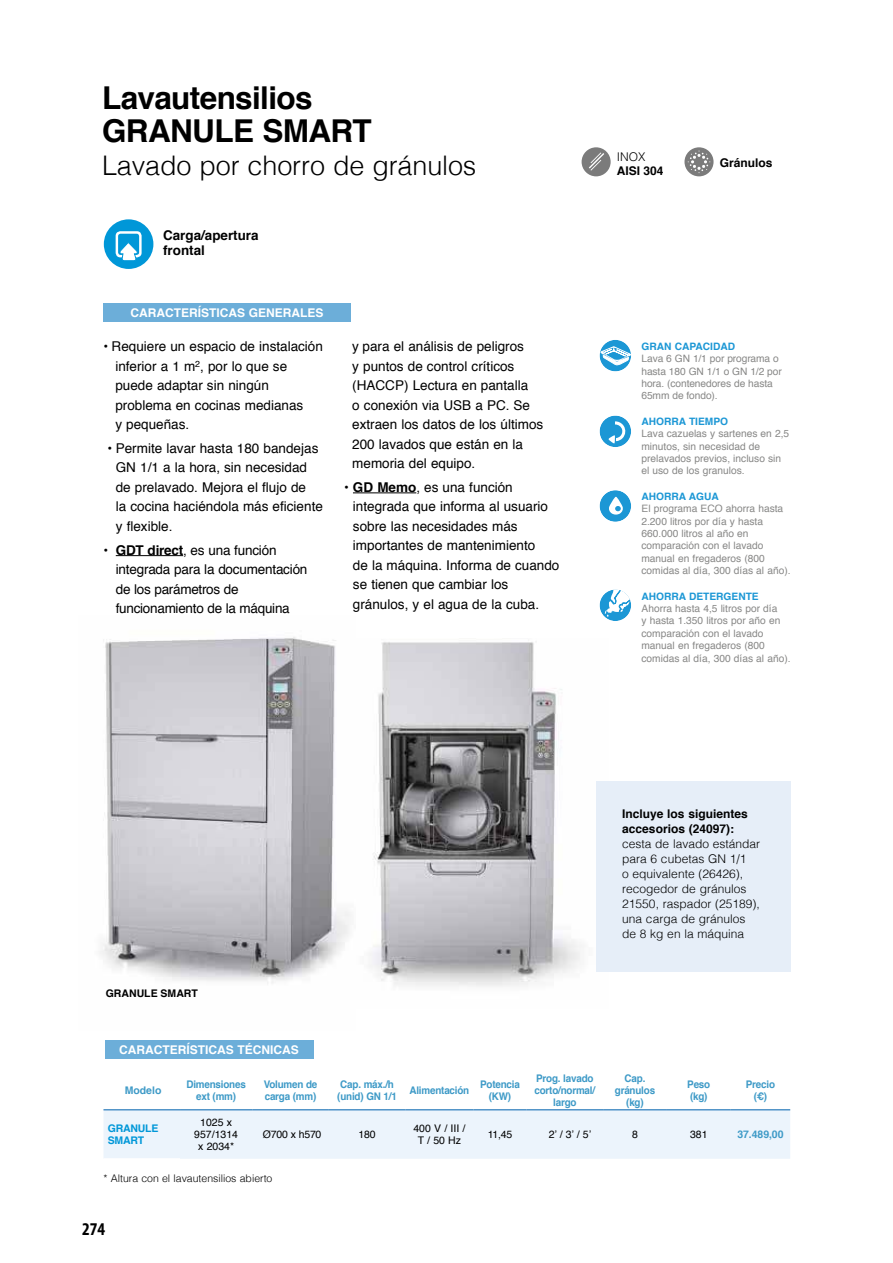
<style>
.page{position:relative;width:893px;height:1263px;background:#fff}
.page>*{position:absolute;margin:0;border:0;box-sizing:border-box;transform-origin:0 0}
.t1{font:700 31.5px/33px "Helvetica";letter-spacing:-.02em;color:#000}
.t2{font:300 27px "Helvetica";letter-spacing:-.005em;color:#000}
.t3{font:700 condensed 18px "Myriad Pro";color:#000}
.t4{font:13.5px/19.5px "Helvetica";color:#000}
.t5{font:13.5px/19.5px "Helvetica";letter-spacing:-.02em;color:#000}
.t6{font:700 13.35px/15px "Helvetica";color:#000}
.t7{font:300 12px/15px "Helvetica";color:#000}
.t8{font:700 12px/15px "Helvetica";color:#000}
.t9{font:700 12px "Helvetica";color:#fff}
.t10{font:700 10.5px/12px "Helvetica";letter-spacing:-.02em;color:#3e9ac7;text-align:center;scale:.94 1}
.t11{font:10.5px/12px "Helvetica";color:#000;text-align:center}
.t12{font:300 10.5px "Helvetica";color:#000}
.t13{font:700 10.5px "Helvetica";letter-spacing:-.02em;color:#3e9ac7}
.t14{font:700 10.5px "Helvetica";color:#000}
.t15{font:700 10.5px/12px "Helvetica";letter-spacing:-.02em;color:#0097d8}
.t16{font:10.5px "Helvetica";letter-spacing:-.02em;color:#000}
.t17{font:10.2px/12.5px "Helvetica";color:#878786}
.t18{font:700 10.2px "Helvetica";color:#1c97d5}
.s1{font-weight:700}
</style>
<div class="page">
<img style="left:370px;top:642px;width:212px;height:345px">
<img style="left:100px;top:637px;width:251px;height:347px">
<hr style="left:116px;top:555px;width:67px;height:1px;background:#000">
<hr style="left:353px;top:492px;width:63px;height:1px;background:#000">
<div style="left:600px;top:340px;width:31px;height:31px;background:#1c97d5;border-radius:50%"></div>
<svg style="left:601px;top:347px;width:29px;height:18px"></svg>
<div style="left:600px;top:490px;width:31px;height:32px;background:#1c97d5;border-radius:50%"></div>
<svg style="left:609px;top:497px;width:14px;height:18px"></svg>
<svg style="left:600px;top:416px;width:31px;height:31px"></svg>
<svg style="left:600px;top:589px;width:31px;height:32px"></svg>
<div style="left:596px;top:781px;width:195px;height:191px;background:#e6eef8"></div>
<div style="left:103px;top:303px;width:248px;height:19px;background:#6caed9"></div>
<div style="left:104px;top:219px;width:49px;height:50px;background:#0097d8;border-radius:50%"></div>
<div style="left:105px;top:1040px;width:208px;height:19px;background:#6caed9"></div>
<div style="left:103px;top:1110px;width:687px;height:49px;background:#ecf4fc"></div>
<hr style="left:103px;top:1158px;width:77px;height:1px;background:#fff">
<hr style="left:103px;top:1109px;width:77px;height:1px;background:#0061ad">
<hr style="left:180px;top:1109px;width:72px;height:1px;background:#0061ad">
<hr style="left:252px;top:1109px;width:77px;height:1px;background:#0061ad">
<hr style="left:329px;top:1109px;width:76px;height:1px;background:#0061ad">
<hr style="left:405px;top:1109px;width:68px;height:1px;background:#0061ad">
<hr style="left:473px;top:1109px;width:54px;height:1px;background:#0061ad">
<hr style="left:527px;top:1109px;width:76px;height:1px;background:#0061ad">
<hr style="left:603px;top:1109px;width:64px;height:1px;background:#0061ad">
<hr style="left:667px;top:1109px;width:64px;height:1px;background:#0061ad">
<hr style="left:731px;top:1109px;width:59px;height:1px;background:#0061ad">
<svg style="left:582px;top:147px;width:29px;height:29px"></svg>
<svg style="left:589px;top:152px;width:15px;height:19px"></svg>
<svg style="left:684px;top:147px;width:30px;height:29px"></svg>
<svg style="left:116px;top:231px;width:26px;height:30px"></svg>
<svg style="left:688px;top:151px;width:22px;height:22px"></svg>
<h1 class="t1" style="left:102px;top:84px;width:271px">Lavautensilios<br>GRANULE SMART</h1>
<h2 class="t2" style="left:102px;top:155px;width:376px">Lavado por chorro de gránulos</h2>
<p class="t6" style="left:163px;top:229px;width:97px">Carga/apertura frontal</p>
<p class="t9" style="left:131px;top:308px;width:195px">CARACTERÍSTICAS GENERALES</p>
<p class="t4" style="left:115px;top:338px;width:209px;text-indent:-12px">• Requiere un espacio de instalación inferior a 1 m<sup>2</sup>, por lo que se puede adaptar sin ningún problema en cocinas medianas<br>y pequeñas.</p>
<p class="t4" style="left:116px;top:440px;width:209px;text-indent:-8px">• Permite lavar hasta 180 bandejas<br>GN 1/1 a la hora, sin necesidad de prelavado. Mejora el flujo de<br>la cocina haciéndola más eficiente y flexible.</p>
<p class="t5" style="left:116px;top:541px;width:193px;text-indent:-12px">• <span class="s1">GDT direct</span>, es una función integrada para la documentación de los parámetros de funcionamiento de la máquina</p>
<p class="t4" style="left:352px;top:338px;width:192px">y para el análisis de peligros<br>y puntos de control críticos (HACCP) Lectura en pantalla<br>o conexión via USB a PC. Se extraen los datos de los últimos<br>200 lavados que están en la memoria del equipo.</p>
<p class="t4" style="left:353px;top:479px;width:208px;text-indent:-9px">• <span class="s1">GD Memo</span>, es una función integrada que informa al usuario sobre las necesidades más importantes de mantenimiento<br>de la máquina. Informa de cuando se tienen que cambiar los gránulos, y el agua de la cuba.</p>
<p class="t14" style="left:106px;top:989px;width:94px">GRANULE SMART</p>
<p class="t7" style="left:617px;top:150px;width:30px">INOX</p>
<p class="t8" style="left:617px;top:164px;width:48px">AISI 304</p>
<p class="t8" style="left:720px;top:156px;width:54px">Gránulos</p>
<p class="t18" style="left:642px;top:342px;width:95px">GRAN CAPACIDAD</p>
<p class="t17" style="left:641px;top:353px;width:142px">Lava 6 GN 1/1 por programa o hasta 180 GN 1/1 o GN 1/2 por hora. (contenedores de hasta<br>65mm de fondo).</p>
<p class="t18" style="left:642px;top:417px;width:88px">AHORRA TIEMPO</p>
<p class="t17" style="left:641px;top:428px;width:149px">Lava cazuelas y sartenes en 2,5 minutos, sin necesidad de prelavados previos, incluso sin el uso de los granulos.</p>
<p class="t18" style="left:642px;top:492px;width:79px">AHORRA AGUA</p>
<p class="t17" style="left:641px;top:503px;width:151px">El programa ECO ahorra hasta<br>2.200 litros por día y hasta<br>660.000 litros al año en comparación con el lavado manual en fregaderos (800 comidas al día, 300 días al año).</p>
<p class="t18" style="left:642px;top:592px;width:119px">AHORRA DETERGENTE</p>
<p class="t17" style="left:641px;top:603px;width:151px">Ahorra hasta 4,5 litros por día<br>y hasta 1.350 litros por año en comparación con el lavado manual en fregaderos (800 comidas al día, 300 días al año).</p>
<p class="t8" style="left:622px;top:807px;width:127px">Incluye los siguientes accesorios (24097):</p>
<p class="t7" style="left:622px;top:837px;width:139px">cesta de lavado estándar para 6 cubetas GN 1/1<br>o equivalente (26426), recogedor de gránulos<br>21550, raspador (25189), una carga de gránulos de 8 kg en la máquina</p>
<p class="t9" style="left:119px;top:1045px;width:181px">CARACTERÍSTICAS TÉCNICAS</p>
<p class="t13" style="left:125px;top:1086px;width:38px">Modelo</p>
<p class="t10" style="left:186px;top:1079px;width:65px">Dimensiones ext (mm)</p>
<p class="t10" style="left:264px;top:1079px;width:59px;text-align:left">Volumen de carga (mm)</p>
<p class="t10" style="left:337px;top:1079px;width:65px;text-align:left">Cap. máx./h (unid) GN 1/1</p>
<p class="t10" style="left:409px;top:1085px;width:65px">Alimentación</p>
<p class="t10" style="left:480px;top:1079px;width:44px">Potencia (KW)</p>
<p class="t10" style="left:534px;top:1073px;width:66px">Prog. lavado corto/normal/ largo</p>
<p class="t10" style="left:615px;top:1073px;width:44px">Cap. gránulos (kg)</p>
<p class="t10" style="left:687px;top:1079px;width:26px;text-align:left">Peso (kg)</p>
<p class="t10" style="left:746px;top:1079px;width:33px">Precio (€)</p>
<p class="t15" style="left:108px;top:1123px;width:52px">GRANULE<br>SMART</p>
<p class="t11" style="left:194px;top:1117px;width:45px">1025 x<br>957/1314 x 2034*</p>
<p class="t16" style="left:263px;top:1130px;width:60px">Ø700 x h570</p>
<p class="t11" style="left:359px;top:1129px;width:18px">180</p>
<p class="t11" style="left:413px;top:1123px;width:53px">400 V / III /<br>T / 50 Hz</p>
<p class="t11" style="left:488px;top:1129px;width:26px">11,45</p>
<p class="t11" style="left:549px;top:1129px;width:44px">2’ / 3’ / 5’</p>
<p class="t11" style="left:632px;top:1129px;width:7px">8</p>
<p class="t11" style="left:690px;top:1129px;width:19px">381</p>
<p class="t13" style="left:737px;top:1130px;width:48px">37.489,00</p>
<p class="t12" style="left:103px;top:1174px;width:170px">* Altura con el lavautensilios abierto</p>
<h3 class="t3" style="left:82px;top:1219px;width:25px">274</h3>
</div>
